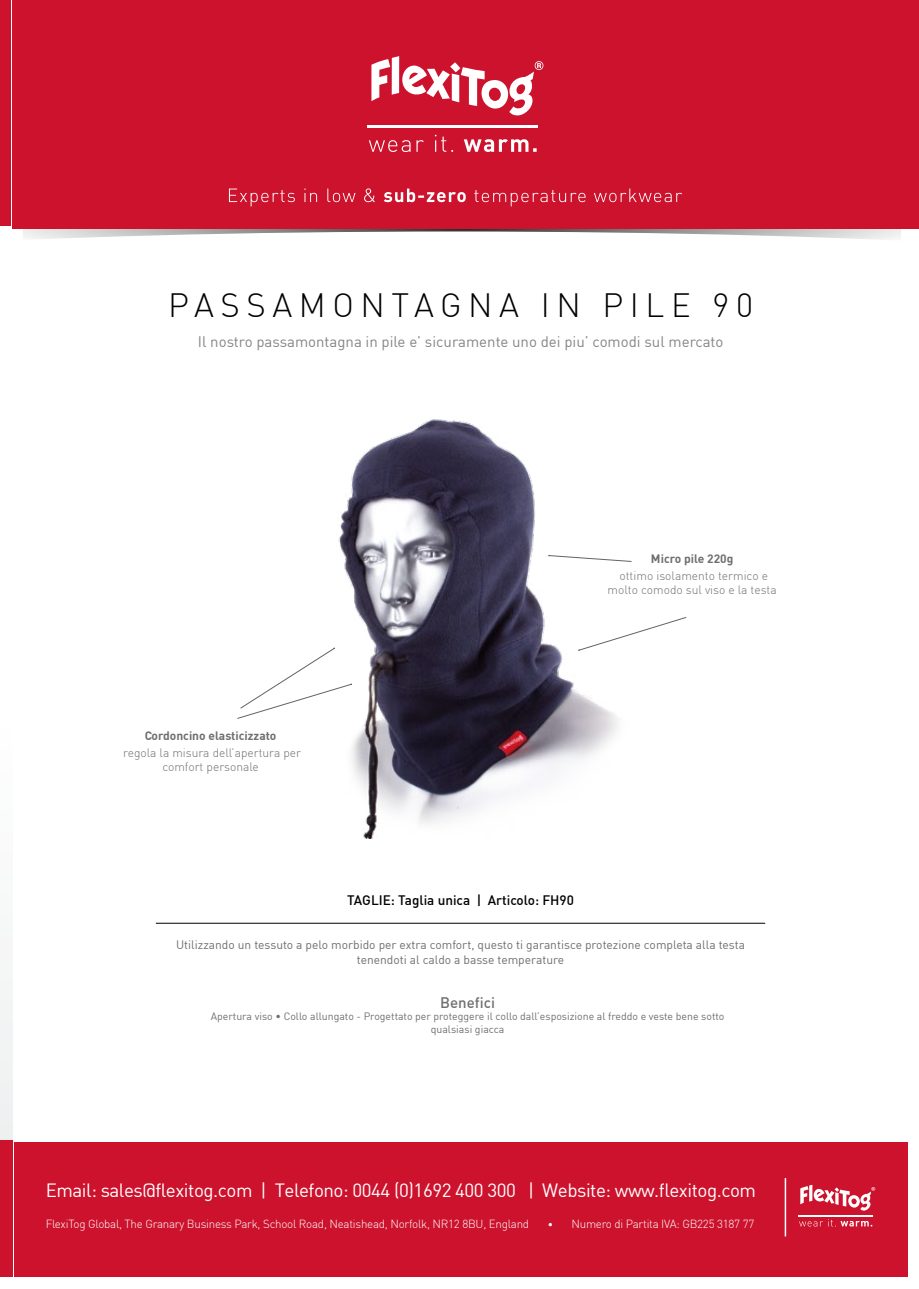
<style>
.page{position:relative;width:919px;height:1289px;background:#fff}
.page>*{position:absolute;margin:0;border:0;box-sizing:border-box;transform-origin:0 0}
.t1{font:300 33px "DIN";letter-spacing:.2em;color:#000}
.t2{font:18.75px "DIN";letter-spacing:-.025em;color:#fff}
.t3{font:15px "DIN";color:#858584}
.t4{font:500 15px "DIN";color:#706f6f}
.t5{font:500 13.5px "DIN";color:#000}
.t6{font:12px/14.4px "DIN";color:#706f6f;text-align:center}
.t7{font:300 12px/14.4px "DIN";color:#706f6f;text-align:center}
.t8{font:700 12px "DIN";color:#706f6f}
.t9{font:300 11.55px "DIN";letter-spacing:-.02em;color:#fff}
.t10{font:10.5px/12.6px "DIN";color:#706f6f;text-align:center}
.s1{font-weight:400;font-size:10.05px}
</style>
<div class="page">
<div style="left:0;top:717px;width:13px;height:554px;background:#f6f7f7"></div>
<img style="left:23px;top:228px;width:878px;height:3px">
<svg style="left:23px;top:231px;width:878px;height:9px"></svg>
<div style="left:0;top:0;width:11px;height:226px;background:#cd122d"></div>
<div style="left:13px;top:0;width:905px;height:228px;background:#cd122d"></div>
<div style="left:0;top:1139px;width:13px;height:134px;background:#cd122d"></div>
<div style="left:0;top:1142px;width:13px;height:133px;background:#cd122d"></div>
<div style="left:14px;top:1142px;width:893px;height:133px;background:#cd122d"></div>
<hr style="left:784px;top:1177px;width:2px;height:59px;background:#fff">
<svg style="left:229px;top:188px;width:453px;height:18px"></svg>
<hr style="left:367px;top:126px;width:171px;height:2px;background:#fff">
<svg style="left:369px;top:135px;width:167px;height:17px"></svg>
<svg style="left:371px;top:56px;width:172px;height:59px"></svg>
<hr style="left:798px;top:1214px;width:74px;height:2px;background:#fff">
<svg style="left:799px;top:1219px;width:73px;height:7px"></svg>
<svg style="left:800px;top:1184px;width:75px;height:26px"></svg>
<img style="left:337px;top:419px;width:281px;height:419px">
<hr style="left:156px;top:923px;width:609px;height:1px;background:#000">
<svg style="left:578px;top:617px;width:108px;height:34px"></svg>
<svg style="left:548px;top:554px;width:84px;height:8px"></svg>
<svg style="left:237px;top:647px;width:115px;height:72px"></svg>
<h1 class="t1" style="left:168px;top:284px;width:586px">PASSAMONTAGNA IN PILE 90</h1>
<p class="t3" style="left:198px;top:332px;width:527px">Il nostro passamontagna in pile e’ sicuramente uno dei piu’ comodi sul mercato</p>
<p class="t8" style="left:145px;top:728px;width:133px">Cordoncino elasticizzato</p>
<p class="t7" style="left:123px;top:745px;width:179px">regola la misura dell’apertura per comfort personale</p>
<p class="t8" style="left:651px;top:551px;width:84px">Micro pile 220g</p>
<p class="t7" style="left:607px;top:568px;width:171px">ottimo isolamento termico e molto comodo sul viso e la testa</p>
<p class="t5" style="left:347px;top:891px;width:228px">TAGLIE: Taglia unica | Articolo: FH90</p>
<p class="t6" style="left:176px;top:937px;width:570px">Utilizzando un tessuto a pelo morbido per extra comfort, questo ti garantisce protezione completa alla testa tenendoti al caldo a basse temperature</p>
<p class="t4" style="left:440px;top:992px;width:56px">Benefici</p>
<p class="t10" style="left:211px;top:1010px;width:515px">Apertura viso • Collo allungato - Progettato per proteggere il collo dall’esposizione al freddo e veste bene sotto qualsiasi giacca</p>
<h2 class="t2" style="left:46px;top:1178px;width:712px">Email: sales@flexitog.com | Telefono: 0044 (0)1692 400 300 | Website: www.flexitog.com</h2>
<p class="t9" style="left:46px;top:1216px;width:485px">FlexiTog Global, The Granary Business Park, School Road, Neatishead, Norfolk, NR12 8BU, England</p>
<p class="t9" style="left:548px;top:1216px;width:208px"><span class="s1">•</span> Numero di Partita IVA: GB225 3187 77</p>
</div>
